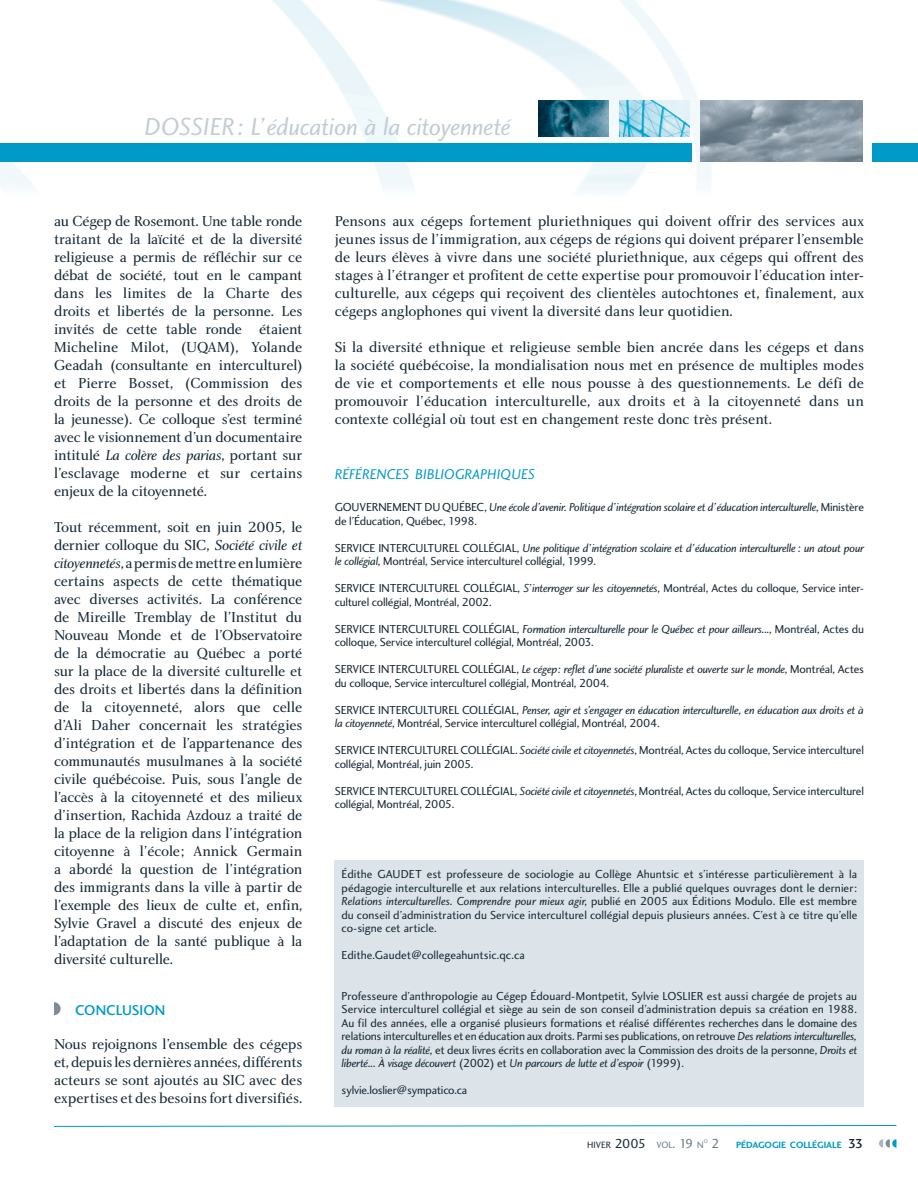
<style>
.page{position:relative;width:918px;height:1188px;background:#fff}
.page>*{position:absolute;margin:0;border:0;box-sizing:border-box;transform-origin:0 0}
.t1{font:25.5px "Charlotte Sans Book Italic Plain";letter-spacing:-.015em;color:#c2ccd4}
.t2{font:15px/18px "Charlotte Book Plain";letter-spacing:-.01em;color:#142733;text-align:justify}
.t3{font:14.7px "Charlotte Sans Book Italic Plain";letter-spacing:-.005em;color:#009ac8}
.t4{font:14.7px "Charlotte Sans Medium Plain";letter-spacing:-.005em;color:#009ac8}
.t5{font:12px/13.5px "Charlotte Sans Book Plain";letter-spacing:-.015em;color:#142733}
.t6{font:12px "Charlotte Sans Book Italic Plain";letter-spacing:-.025em;color:#142733}
.t7{font:12px/13.5px "Charlotte Sans Book Plain";letter-spacing:.005em;color:#142733}
.t8{font:9.45px "Charlotte Sans Bold Plain";color:#009ac8}
.t9{font:9.45px "Charlotte Sans Book Plain";color:#142733}
.t10{font:5.55px "Charlotte Sans Book Plain";color:#687a88}
.s1{font-family:"Charlotte Book Italic Plain"}
.s2{font-family:"Charlotte Sans Book Plain"}
.s3{font-family:"Charlotte Sans Book Italic Plain"}
.s4{font-size:13.5px}
.s5{color:#687a88}
.s6{font-size:13.5px;color:#687a88}
.s7{font-family:"Charlotte Sans Book Plain";font-size:13.5px;color:#687a88}
.s8{font-family:"Charlotte Sans Medium Plain";font-size:13.5px;color:#142733}
</style>
<div class="page">
<div style="left:335px;top:861px;width:529px;height:246px;background:#dde4e9"></div>
<svg style="left:54px;top:1002px;width:7px;height:13px"></svg>
<svg style="left:879px;top:1139px;width:17px;height:9px"></svg>
<img style="left:0;top:0;width:918px;height:192px">
<svg style="left:54px;top:1125px;width:843px;height:2px;background:#7fcbe2"></svg>
<img style="left:701px;top:101px;width:162px;height:61px">
<img style="left:619px;top:101px;width:70px;height:36px">
<img style="left:538px;top:101px;width:71px;height:36px">
<div style="left:872px;top:144px;width:46px;height:18px;background:#009ac8"></div>
<div style="left:0;top:144px;width:691px;height:18px;background:#009ac8"></div>
<h1 class="t1" style="left:144px;top:116px;width:368px">DOSSIER : L’éducation à la citoyenneté</h1>
<p class="t2" style="left:54px;top:213px;width:250px">au Cégep de Rosemont. Une table ronde traitant de la laïcité et de la diversité religieuse a permis de réfléchir sur ce débat de société, tout en le campant dans les limites de la Charte des droits et libertés de la personne. Les invités de cette table ronde étaient Micheline Milot, (UQAM), Yolande Geadah (consultante en interculturel) et Pierre Bosset, (Commission des droits de la personne et des droits de la jeunesse). Ce colloque s’est terminé avec le visionnement d’un documentaire intitulé <span class="s1">La colère des parias</span>, portant sur l’esclavage moderne et sur certains enjeux de la citoyenneté.</p>
<p class="t2" style="left:54px;top:519px;width:250px">Tout récemment, soit en juin 2005, le dernier colloque du SIC, <span class="s1">Société civile et citoyennetés</span>, a permis de mettre en lumière certains aspects de cette thématique avec diverses activités. La conférence de Mireille Tremblay de l’Institut du Nouveau Monde et de l’Observatoire de la démocratie au Québec a porté sur la place de la diversité culturelle et des droits et libertés dans la définition de la citoyenneté, alors que celle d’Ali Daher concernait les stratégies d’intégration et de l’appartenance des communautés musulmanes à la société civile québécoise. Puis, sous l’angle de l’accès à la citoyenneté et des milieux d’insertion, Rachida Azdouz a traité de la place de la religion dans l’intégration citoyenne à l’école ; Annick Germain a abordé la question de l’intégration des immigrants dans la ville à partir de l’exemple des lieux de culte et, enfin, Sylvie Gravel a discuté des enjeux de l’adaptation de la santé publique à la diversité culturelle.</p>
<p class="t4" style="left:75px;top:1004px;width:92px">CONCLUSION</p>
<p class="t2" style="left:54px;top:1037px;width:250px">Nous rejoignons l’ensemble des cégeps et, depuis les dernières années, différents acteurs se sont ajoutés au SIC avec des expertises et des besoins fort diversifiés.</p>
<p class="t2" style="left:335px;top:213px;width:531px">Pensons aux cégeps fortement pluriethniques qui doivent offrir des services aux jeunes issus de l’immigration, aux cégeps de régions qui doivent préparer l’ensemble de leurs élèves à vivre dans une société pluriethnique, aux cégeps qui offrent des stages à l’étranger et profitent de cette expertise pour promouvoir l’éducation inter&shy;culturelle, aux cégeps qui reçoivent des clientèles autochtones et, finalement, aux cégeps anglophones qui vivent la diversité dans leur quotidien.</p>
<p class="t2" style="left:335px;top:339px;width:531px">Si la diversité ethnique et religieuse semble bien ancrée dans les cégeps et dans la société québécoise, la mondialisation nous met en présence de multiples modes de vie et comportements et elle nous pousse à des questionnements. Le défi de promouvoir l’éducation interculturelle, aux droits et à la citoyenneté dans un contexte collégial où tout est en changement reste donc très présent.</p>
<p class="t3" style="left:335px;top:468px;width:202px">RÉFÉRENCES BIBLIOGRAPHIQUES</p>
<p class="t6" style="left:335px;top:503px;width:531px"><span class="s2">GOUVERNEMENT DU QUÉBEC,</span> Une école d’avenir. Politique d’intégration scolaire et d’éducation interculturelle<span class="s2">, Ministère</span></p>
<p class="t5" style="left:335px;top:515px;width:144px">de l’Éducation, Québec, 1998.</p>
<p class="t6" style="left:335px;top:543px;width:531px"><span class="s2">SERVICE INTERCULTUREL COLLÉGIAL,</span> Une politique d’intégration scolaire et d’éducation interculturelle : un atout pour</p>
<p class="t5" style="left:335px;top:556px;width:263px"><span class="s3">le collégial</span>, Montréal, Service interculturel collégial, 1999.</p>
<p class="t5" style="left:335px;top:583px;width:531px">SERVICE INTERCULTUREL COLLÉGIAL, <span class="s3">S’interroger sur les citoyennetés</span>, Montréal, Actes du colloque, Service inter&shy;culturel collégial, Montréal, 2002.</p>
<p class="t6" style="left:335px;top:624px;width:531px"><span class="s2">SERVICE INTERCULTUREL COLLÉGIAL,</span> Formation interculturelle pour le Québec et pour ailleurs...<span class="s2">, Montréal, Actes du</span></p>
<p class="t5" style="left:335px;top:637px;width:261px">colloque, Service interculturel collégial, Montréal, 2003.</p>
<p class="t6" style="left:335px;top:665px;width:531px"><span class="s2">SERVICE INTERCULTUREL COLLÉGIAL,</span> Le cégep : reflet d’une société pluraliste et ouverte sur le monde<span class="s2">, Montréal, Actes</span></p>
<p class="t5" style="left:335px;top:677px;width:276px">du colloque, Service interculturel collégial, Montréal, 2004.</p>
<p class="t6" style="left:335px;top:705px;width:531px"><span class="s2">SERVICE INTERCULTUREL COLLÉGIAL,</span> Penser, agir et s’engager en éducation interculturelle, en éducation aux droits et à</p>
<p class="t5" style="left:335px;top:718px;width:326px"><span class="s3">la citoyenneté</span>, Montréal, Service interculturel collégial, Montréal, 2004.</p>
<p class="t5" style="left:335px;top:745px;width:531px">SERVICE INTERCULTUREL COLLÉGIAL. <span class="s3">Société civile et citoyennetés</span>, Montréal, Actes du colloque, Service interculturel collégial, Montréal, juin 2005.</p>
<p class="t5" style="left:335px;top:785px;width:531px">SERVICE INTERCULTUREL COLLÉGIAL, <span class="s3">Société civile et citoyennetés</span>, Montréal, Actes du colloque, Service interculturel collégial, Montréal, 2005.</p>
<p class="t7" style="left:342px;top:868px;width:517px">Édithe GAUDET est professeure de sociologie au Collège Ahuntsic et s’intéresse particulièrement à la pédagogie interculturelle et aux relations interculturelles. Elle a publié quelques ouvrages dont le dernier :</p>
<p class="t6" style="left:342px;top:896px;width:517px">Relations interculturelles. Comprendre pour mieux agir<span class="s2">, publié en 2005 aux Éditions Modulo. Elle est membre</span></p>
<p class="t7" style="left:342px;top:909px;width:517px">du conseil d’administration du Service interculturel collégial depuis plusieurs années. C’est à ce titre qu’elle co-signe cet article.</p>
<p class="t7" style="left:342px;top:949px;width:185px">Edithe.Gaudet@collegeahuntsic.qc.ca</p>
<p class="t5" style="left:342px;top:990px;width:517px;text-align:justify">Professeure d’anthropologie au Cégep Édouard-Montpetit, Sylvie LOSLIER est aussi chargée de projets au Service interculturel collégial et siège au sein de son conseil d’administration depuis sa création en 1988.<br>Au fil des années, elle a organisé plusieurs formations et réalisé différentes recherches dans le domaine des relations interculturelles et en éducation aux droits. Parmi ses publications, on retrouve <span class="s3">Des relations interculturelles, du roman à la réalité</span>, et deux livres écrits en collaboration avec la Commission des droits de la personne, <span class="s3">Droits et</span></p>
<p class="t6" style="left:342px;top:1058px;width:344px">liberté... À visage découvert <span class="s2">(2002) et</span> Un parcours de lutte et d’espoir <span class="s2">(1999).</span></p>
<p class="t5" style="left:342px;top:1084px;width:127px">sylvie.loslier@sympatico.ca</p>
<p class="t9" style="left:587px;top:1141px;width:118px">HIVER <span class="s4">2005</span> <span class="s5">VOL</span><span class="s6">. 19</span> <span class="s5">N</span></p>
<p class="t10" style="left:704px;top:1139px;width:6px">O</p>
<p class="t8" style="left:712px;top:1141px;width:153px"><span class="s7">2</span> PÉDAGOGIE COLLÉGIALE <span class="s8">33</span></p>
</div>
